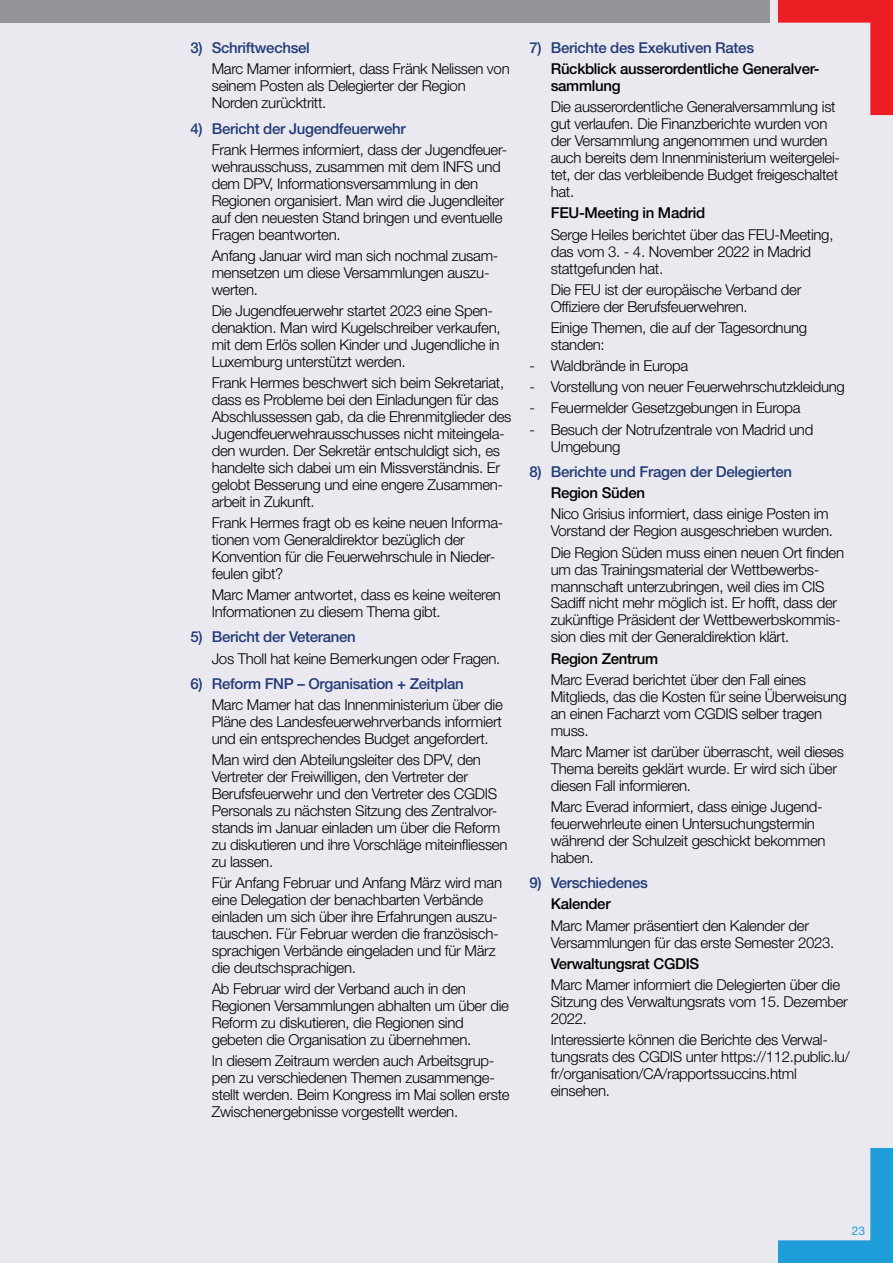
<style>
.page{position:relative;width:893px;height:1263px;background:#e9e9ef}
.page>*{position:absolute;margin:0;border:0;box-sizing:border-box;transform-origin:0 0}
.t1{font:300 15px/17px "Helvetica Neue LT Std";letter-spacing:-.02em;color:#000}
.t2{font:500 15px "Helvetica Neue LT Std";letter-spacing:-.02em;color:#233b76}
.t3{font:500 15px/17px "Helvetica Neue LT Std";letter-spacing:-.02em;color:#000}
.t4{font:12px "Helvetica Neue LT Std";color:#1e9dd8}
</style>
<div class="page">
<div style="left:0;top:0;width:770px;height:23px;background:#939598"></div>
<svg style="left:778px;top:1148px;width:115px;height:115px"></svg>
<svg style="left:778px;top:0;width:115px;height:115px"></svg>
<p class="t2" style="left:190px;top:39px;width:121px">3) Schriftwechsel</p>
<p class="t1" style="left:212px;top:60px;width:299px">Marc Mamer informiert, dass Fränk Nelissen von seinem Posten als Delegierter der Region<br>Norden zurücktritt.</p>
<p class="t2" style="left:190px;top:119px;width:217px">4) Bericht der Jugendfeuerwehr</p>
<p class="t1" style="left:212px;top:141px;width:297px">Frank Hermes informiert, dass der Jugendfeuer&shy;wehrausschuss, zusammen mit dem INFS und dem DPV, Informationsversammlung in den Regionen organisiert. Man wird die Jugendleiter auf den neuesten Stand bringen und eventuelle Fragen beantworten.</p>
<p class="t1" style="left:212px;top:247px;width:288px">Anfang Januar wird man sich nochmal zusam&shy;mensetzen um diese Versammlungen auszu&shy;werten.</p>
<p class="t1" style="left:212px;top:302px;width:290px">Die Jugendfeuerwehr startet 2023 eine Spen&shy;denaktion. Man wird Kugelschreiber verkaufen, mit dem Erlös sollen Kinder und Jugendliche in Luxemburg unterstützt werden.</p>
<p class="t1" style="left:212px;top:374px;width:301px">Frank Hermes beschwert sich beim Sekretariat, dass es Probleme bei den Einladungen für das Abschlussessen gab, da die Ehrenmitglieder des Jugendfeuerwehrausschusses nicht miteingela&shy;den wurden. Der Sekretär entschuldigt sich, es handelte sich dabei um ein Missverständnis. Er gelobt Besserung und eine engere Zusammen&shy;arbeit in Zukunft.</p>
<p class="t1" style="left:212px;top:514px;width:293px">Frank Hermes fragt ob es keine neuen Informa&shy;tionen vom Generaldirektor bezüglich der Konvention für die Feuerwehrschule in Nieder&shy;feulen gibt?</p>
<p class="t1" style="left:212px;top:586px;width:291px">Marc Mamer antwortet, dass es keine weiteren<br>Informationen zu diesem Thema gibt.</p>
<p class="t2" style="left:190px;top:628px;width:167px">5) Bericht der Veteranen</p>
<p class="t1" style="left:212px;top:649px;width:290px">Jos Tholl hat keine Bemerkungen oder Fragen.</p>
<p class="t2" style="left:190px;top:675px;width:275px">6) Reform FNP – Organisation + Zeitplan</p>
<p class="t1" style="left:212px;top:696px;width:293px;text-align:justify">Marc Mamer hat das Innenministerium über die Pläne des Landesfeuerwehrverbands informiert und ein entsprechendes Budget angefordert.</p>
<p class="t1" style="left:212px;top:751px;width:297px">Man wird den Abteilungsleiter des DPV, den Vertreter der Freiwilligen, den Vertreter der Berufsfeuerwehr und den Vertreter des CGDIS Personals zu nächsten Sitzung des Zentralvor&shy;stands im Januar einladen um über die Reform zu diskutieren und ihre Vorschläge miteinfliessen zu lassen.</p>
<p class="t1" style="left:212px;top:874px;width:292px">Für Anfang Februar und Anfang März wird man eine Delegation der benachbarten Verbände einladen um sich über ihre Erfahrungen auszu&shy;tauschen. Für Februar werden die französisch&shy;sprachigen Verbände eingeladen und für März die deutschsprachigen.</p>
<p class="t1" style="left:212px;top:980px;width:299px">Ab Februar wird der Verband auch in den Regionen Versammlungen abhalten um über die Reform zu diskutieren, die Regionen sind gebeten die Organisation zu übernehmen.</p>
<p class="t1" style="left:212px;top:1052px;width:299px">In diesem Zeitraum werden auch Arbeitsgrup&shy;pen zu verschiedenen Themen zusammenge&shy;stellt werden. Beim Kongress im Mai sollen erste Zwischenergebnisse vorgestellt werden.</p>
<p class="t2" style="left:529px;top:39px;width:226px">7) Berichte des Exekutiven Rates</p>
<p class="t3" style="left:551px;top:60px;width:271px">Rückblick ausserordentliche Generalver&shy;sammlung</p>
<p class="t1" style="left:551px;top:98px;width:291px">Die ausserordentliche Generalversammlung ist gut verlaufen. Die Finanzberichte wurden von der Versammlung angenommen und wurden auch bereits dem Innenministerium weitergelei&shy;tet, der das verbleibende Budget freigeschaltet hat.</p>
<p class="t3" style="left:551px;top:204px;width:156px">FEU-Meeting in Madrid</p>
<p class="t1" style="left:551px;top:225px;width:284px">Serge Heiles berichtet über das FEU-Meeting, das vom 3. - 4. November 2022 in Madrid stattgefunden hat.</p>
<p class="t1" style="left:551px;top:281px;width:252px">Die FEU ist der europäische Verband der<br>Offiziere der Berufsfeuerwehren.</p>
<p class="t1" style="left:551px;top:319px;width:258px">Einige Themen, die auf der Tagesordnung standen:</p>
<p class="t1" style="left:529px;top:357px;width:160px">- Waldbrände in Europa</p>
<p class="t1" style="left:529px;top:378px;width:317px">- Vorstellung von neuer Feuerwehrschutzkleidung</p>
<p class="t1" style="left:529px;top:399px;width:273px">- Feuermelder Gesetzgebungen in Europa</p>
<p class="t1" style="left:551px;top:420px;width:264px;text-indent:-21px">- Besuch der Notrufzentrale von Madrid und<br>Umgebung</p>
<p class="t2" style="left:529px;top:463px;width:264px">8) Berichte und Fragen der Delegierten</p>
<p class="t3" style="left:551px;top:484px;width:96px">Region Süden</p>
<p class="t1" style="left:551px;top:505px;width:284px">Nico Grisius informiert, dass einige Posten im<br>Vorstand der Region ausgeschrieben wurden.</p>
<p class="t1" style="left:551px;top:543px;width:295px">Die Region Süden muss einen neuen Ort finden um das Trainingsmaterial der Wettbewerbs&shy;mannschaft unterzubringen, weil dies im CIS Sadiff nicht mehr möglich ist. Er hofft, dass der zukünftige Präsident der Wettbewerbskommis&shy;sion dies mit der Generaldirektion klärt.</p>
<p class="t3" style="left:551px;top:650px;width:109px">Region Zentrum</p>
<p class="t1" style="left:551px;top:671px;width:297px">Marc Everad berichtet über den Fall eines Mitglieds, das die Kosten für seine Überweisung an einen Facharzt vom CGDIS selber tragen muss.</p>
<p class="t1" style="left:551px;top:743px;width:295px">Marc Mamer ist darüber überrascht, weil dieses<br>Thema bereits geklärt wurde. Er wird sich über diesen Fall informieren.</p>
<p class="t1" style="left:551px;top:798px;width:276px">Marc Everad informiert, dass einige Jugend&shy;feuerwehrleute einen Untersuchungstermin während der Schulzeit geschickt bekommen haben.</p>
<p class="t2" style="left:529px;top:874px;width:120px">9) Verschiedenes</p>
<p class="t3" style="left:551px;top:895px;width:61px">Kalender</p>
<p class="t1" style="left:551px;top:916px;width:285px">Marc Mamer präsentiert den Kalender der<br>Versammlungen für das erste Semester 2023.</p>
<p class="t3" style="left:551px;top:955px;width:150px">Verwaltungsrat CGDIS</p>
<p class="t1" style="left:551px;top:976px;width:299px">Marc Mamer informiert die Delegierten über die<br>Sitzung des Verwaltungsrats vom 15. Dezember<br>2022.</p>
<p class="t1" style="left:551px;top:1031px;width:300px">Interessierte können die Berichte des Verwal&shy;tungsrats des CGDIS unter https://112.public.lu/ fr/organisation/CA/rapportssuccins.html einsehen.</p>
<p class="t4" style="left:852px;top:1223px;width:15px">23</p>
</div>
